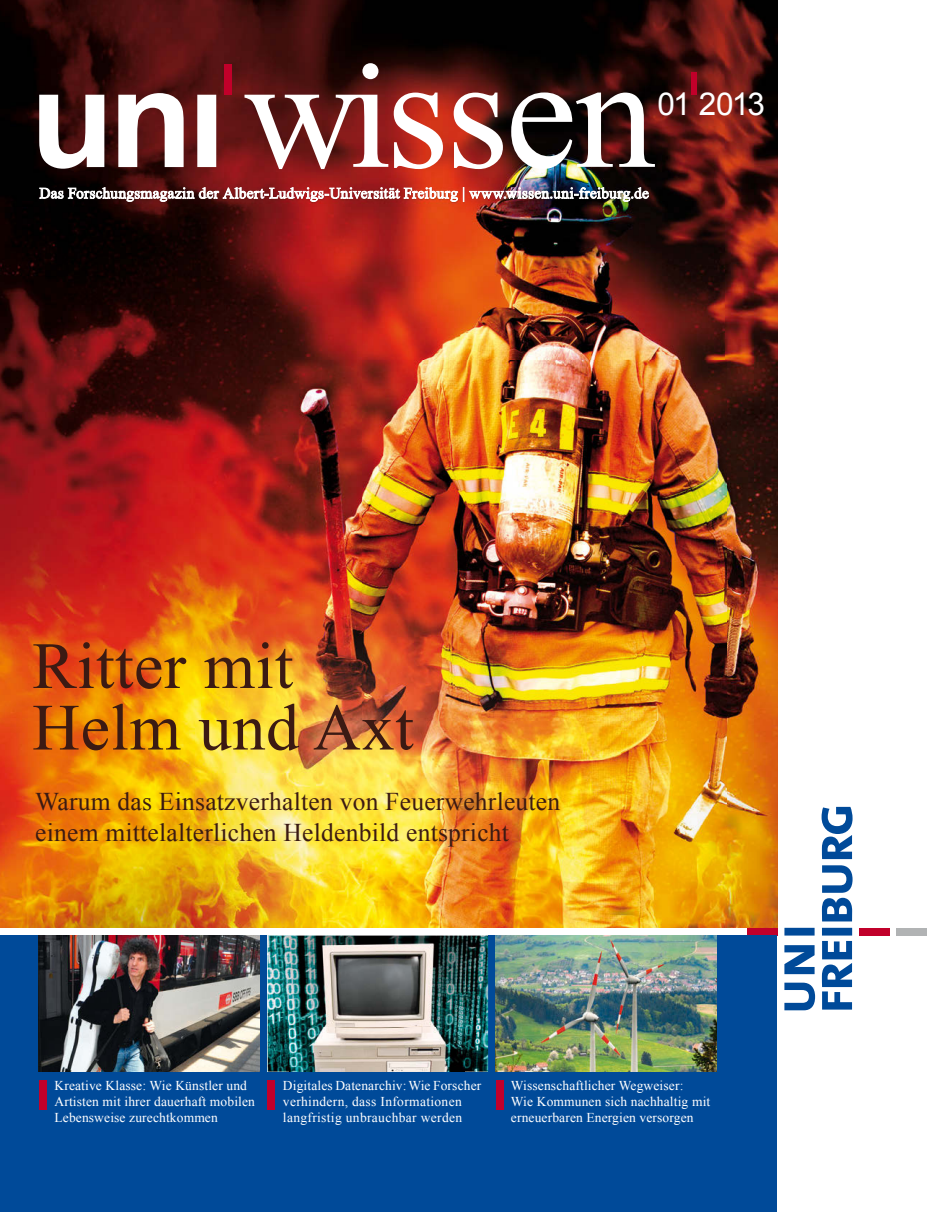
<style>
.page{position:relative;width:927px;height:1212px;background:#fff}
.page>*{position:absolute;margin:0;border:0;box-sizing:border-box;transform-origin:0 0}
.t1{font:66px/61.5px "Times New Roman";letter-spacing:.01em;color:#3b1a13}
.t2{font:31.5px "Arial";letter-spacing:-.06em;color:#fff}
.t3{font:25.5px/30.6px "Times New Roman";letter-spacing:.01em;color:#3b1a13}
.t4{font:13.5px/16.2px "Times New Roman";letter-spacing:.01em;color:#fff}
</style>
<div class="page">
<div style="left:897px;top:928px;width:30px;height:7px;background:#b1b3b4"></div>
<svg style="left:822px;top:807px;width:31px;height:202px"></svg>
<svg style="left:784px;top:928px;width:31px;height:82px"></svg>
<div style="left:859px;top:928px;width:31px;height:7px;background:#c1002a"></div>
<div style="left:747px;top:928px;width:30px;height:7px;background:#c1002a"></div>
<div style="left:0;top:935px;width:777px;height:277px;background:#004a99"></div>
<img style="left:39px;top:935px;width:220px;height:136px">
<img style="left:268px;top:935px;width:220px;height:136px">
<img style="left:289px;top:938px;width:175px;height:133px">
<img style="left:496px;top:935px;width:220px;height:136px">
<img style="left:0;top:0;width:777px;height:928px">
<div style="left:267px;top:1080px;width:8px;height:29px;background:#c1002a"></div>
<div style="left:496px;top:1080px;width:7px;height:29px;background:#c1002a"></div>
<img style="left:39px;top:187px;width:611px;height:16px">
<img style="left:40px;top:187px;width:608px;height:15px">
<div style="left:224px;top:64px;width:8px;height:31px;background:#c1002a"></div>
<svg style="left:39px;top:93px;width:177px;height:76px"></svg>
<svg style="left:362px;top:63px;width:16px;height:16px"></svg>
<svg style="left:244px;top:95px;width:144px;height:74px"></svg>
<svg style="left:394px;top:93px;width:49px;height:76px"></svg>
<svg style="left:454px;top:93px;width:49px;height:76px"></svg>
<svg style="left:511px;top:92px;width:144px;height:77px"></svg>
<div style="left:39px;top:1080px;width:8px;height:29px;background:#c1002a"></div>
<div style="left:691px;top:72px;width:6px;height:23px;background:#c1002a"></div>
<h2 class="t2" style="left:657px;top:83px;width:109px">01 2013</h2>
<h1 class="t1" style="left:32px;top:634px;width:383px">Ritter mit<br>Helm und Axt</h1>
<h3 class="t3" style="left:35px;top:786px;width:526px">Warum das Einsatzverhalten von Feuerwehrleuten einem mittelalterlichen Heldenbild entspricht</h3>
<p class="t4" style="left:55px;top:1077px;width:202px">Kreative Klasse: Wie Künstler und<br>Artisten mit ihrer dauerhaft mobilen<br>Lebensweise zurechtkommen</p>
<p class="t4" style="left:511px;top:1077px;width:201px">Wissenschaftlicher Wegweiser:<br>Wie Kommunen sich nachhaltig mit erneuerbaren Energien versorgen</p>
<p class="t4" style="left:283px;top:1077px;width:200px">Digitales Datenarchiv: Wie Forscher verhindern, dass Informationen langfristig unbrauchbar werden</p>
</div>
